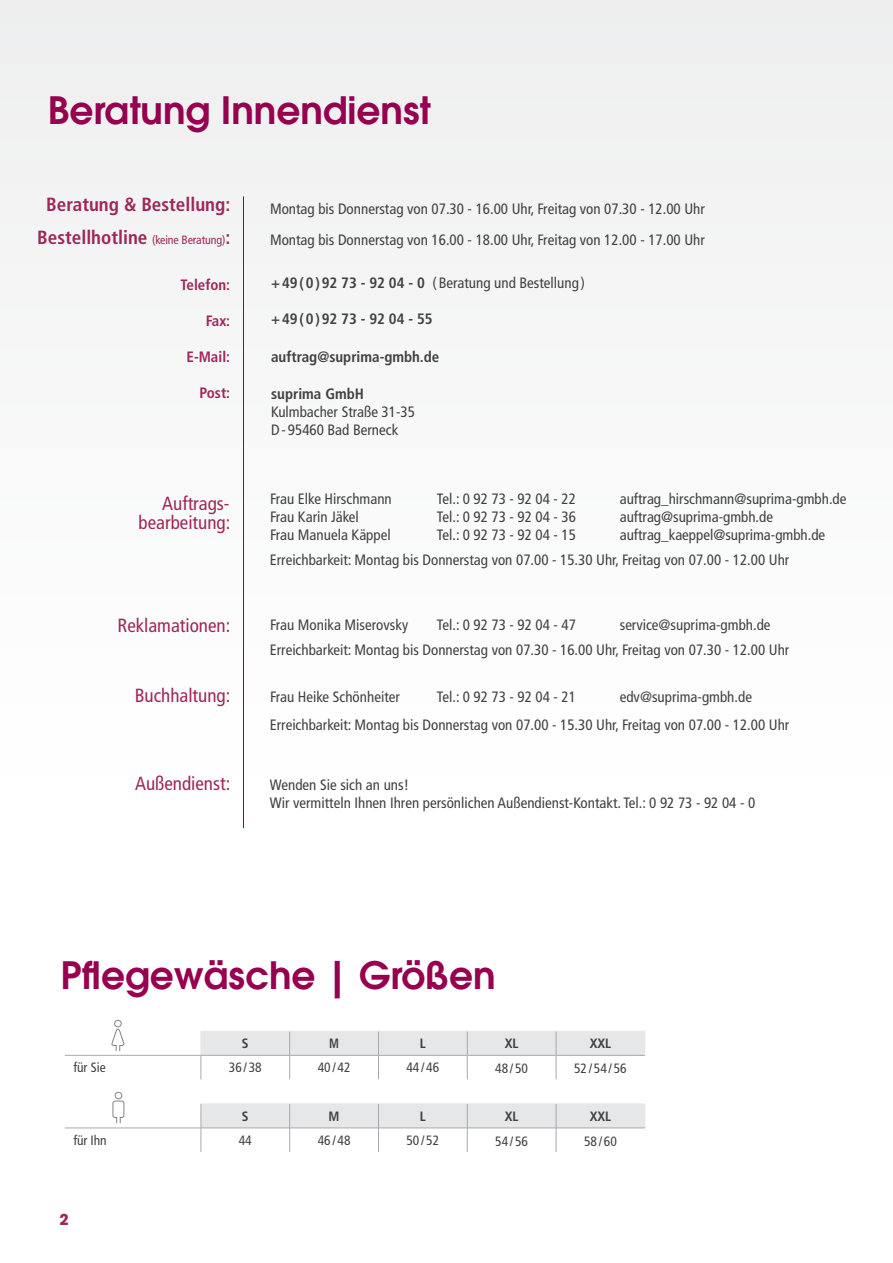
<style>
.page{position:relative;width:893px;height:1263px;background:#fff}
.page>*{position:absolute;margin:0;border:0;box-sizing:border-box;transform-origin:0 0}
.t1{font:600 37.5px "ITC Avant Garde Pro";color:#96004f}
.t2{font:condensed 19.05px/19.5px "Frutiger LT Std";color:#9e275a;text-align:right}
.t3{font:700 condensed 19.05px/33.3px "Frutiger LT Std";color:#9e275a;text-align:center}
.t4{font:condensed 15px/18px "Frutiger LT Std";color:#414042}
.t5{font:700 condensed 15px "Frutiger LT Std";color:#414042}
.t6{font:700 condensed 15px "Frutiger LT Std";color:#9e275a}
.t7{font:700 15px "ITC Avant Garde Pro";color:#9e275a}
.t8{font:condensed 13.5px "Frutiger LT Std";color:#414042}
.t9{font:700 condensed 13.5px "Frutiger LT Std";color:#414042}
.t10{font:700 condensed 13.5px "Frutiger LT Std";color:#414042;scale:.9 1}
.s1{font-weight:400;font-size:12px}
.s2{font-weight:700}
</style>
<div class="page">
<div style="left:0;top:0;width:893px;height:1188px;background:#fbfbfb"></div>
<div style="left:65px;top:1128px;width:136px;height:24px;background:#fff"></div>
<svg style="left:201px;top:1104px;width:444px;height:48px"></svg>
<hr style="left:65px;top:1128px;width:136px;height:1px;background:#a7a9ac">
<hr style="left:201px;top:1128px;width:89px;height:1px;background:#a7a9ac">
<hr style="left:290px;top:1128px;width:88px;height:1px;background:#a7a9ac">
<hr style="left:378px;top:1128px;width:89px;height:1px;background:#a7a9ac">
<hr style="left:467px;top:1128px;width:89px;height:1px;background:#a7a9ac">
<hr style="left:556px;top:1128px;width:89px;height:1px;background:#a7a9ac">
<svg style="left:112px;top:1091px;width:13px;height:32px"></svg>
<div style="left:65px;top:1055px;width:136px;height:24px;background:#fff"></div>
<hr style="left:65px;top:1055px;width:136px;height:1px;background:#a7a9ac">
<svg style="left:201px;top:1031px;width:444px;height:48px"></svg>
<svg style="left:111px;top:1019px;width:14px;height:32px"></svg>
<hr style="left:243px;top:196px;width:1px;height:632px;background:#96004f">
<h1 class="t1" style="left:48px;top:86px;width:384px">Beratung Innendienst</h1>
<p class="t3" style="left:37px;top:187px;width:195px">Beratung &amp; Bestellung:<br>Bestellhotline <span class="s1">(keine Beratung)</span>:</p>
<p class="t4" style="left:270px;top:194px;width:436px;line-height:30.8px">Montag bis Donnerstag von 07.30 - 16.00 Uhr, Freitag von 07.30 - 12.00 Uhr<br>Montag bis Donnerstag von 16.00 - 18.00 Uhr, Freitag von 12.00 - 17.00 Uhr</p>
<p class="t6" style="left:181px;top:276px;width:51px">Telefon:</p>
<p class="t6" style="left:206px;top:312px;width:26px">Fax:</p>
<p class="t6" style="left:187px;top:348px;width:45px">E-Mail:</p>
<p class="t6" style="left:200px;top:384px;width:32px">Post:</p>
<p class="t4" style="left:271px;top:274px;width:315px"><span class="s2">+49(0)92 73 - 92 04 - 0</span> (Beratung und Bestellung )</p>
<p class="t5" style="left:271px;top:310px;width:163px">+49(0)92 73 - 92 04 - 55</p>
<p class="t5" style="left:271px;top:348px;width:170px">auftrag@suprima-gmbh.de</p>
<p class="t5" style="left:271px;top:385px;width:94px">suprima GmbH</p>
<p class="t4" style="left:271px;top:403px;width:145px">Kulmbacher Straße 31-35<br>D- 95460 Bad Berneck</p>
<p class="t2" style="left:139px;top:493px;width:93px">Auftrags&shy;bearbeitung:</p>
<p class="t4" style="left:270px;top:490px;width:123px">Frau Elke Hirschmann<br>Frau Karin Jäkel<br>Frau Manuela Käppel</p>
<p class="t4" style="left:437px;top:490px;width:141px;text-align:justify">Tel.: 0 92 73 - 92 04 - 22<br>Tel.: 0 92 73 - 92 04 - 36<br>Tel.: 0 92 73 - 92 04 - 15</p>
<p class="t4" style="left:620px;top:490px;width:228px">auftrag_hirschmann@suprima-gmbh.de auftrag@suprima-gmbh.de auftrag_kaeppel@suprima-gmbh.de</p>
<p class="t4" style="left:270px;top:551px;width:521px">Erreichbarkeit: Montag bis Donnerstag von 07.00 - 15.30 Uhr, Freitag von 07.00 - 12.00 Uhr</p>
<p class="t2" style="left:117px;top:615px;width:114px">Reklamationen:</p>
<p class="t4" style="left:270px;top:616px;width:140px">Frau Monika Miserovsky</p>
<p class="t4" style="left:437px;top:616px;width:141px">Tel.: 0 92 73 - 92 04 - 47</p>
<p class="t4" style="left:620px;top:616px;width:152px">service@suprima-gmbh.de</p>
<p class="t4" style="left:270px;top:641px;width:521px">Erreichbarkeit: Montag bis Donnerstag von 07.30 - 16.00 Uhr, Freitag von 07.30 - 12.00 Uhr</p>
<p class="t2" style="left:135px;top:685px;width:97px">Buchhaltung:</p>
<p class="t4" style="left:270px;top:688px;width:131px">Frau Heike Schönheiter</p>
<p class="t4" style="left:437px;top:688px;width:141px">Tel.: 0 92 73 - 92 04 - 21</p>
<p class="t4" style="left:620px;top:688px;width:134px">edv@suprima-gmbh.de</p>
<p class="t4" style="left:270px;top:715px;width:521px">Erreichbarkeit: Montag bis Donnerstag von 07.00 - 15.30 Uhr, Freitag von 07.00 - 12.00 Uhr</p>
<p class="t2" style="left:135px;top:773px;width:97px">Außendienst:</p>
<p class="t4" style="left:270px;top:775px;width:487px">Wenden Sie sich an uns!<br>Wir vermitteln Ihnen Ihren persönlichen Außendienst-Kontakt. Tel.: 0 92 73 - 92 04 - 0</p>
<h1 class="t1" style="left:61px;top:950px;width:436px">Pflegewäsche | Größen</h1>
<p class="t9" style="left:242px;top:1036px;width:8px">S</p>
<p class="t10" style="left:329px;top:1036px;width:13px">M</p>
<p class="t9" style="left:420px;top:1036px;width:7px">L</p>
<p class="t9" style="left:505px;top:1036px;width:15px">XL</p>
<p class="t9" style="left:590px;top:1036px;width:23px">XXL</p>
<p class="t8" style="left:73px;top:1060px;width:34px">für Sie</p>
<p class="t8" style="left:229px;top:1060px;width:34px">36/38</p>
<p class="t8" style="left:318px;top:1060px;width:34px">40/42</p>
<p class="t8" style="left:406px;top:1060px;width:34px">44/46</p>
<p class="t8" style="left:495px;top:1061px;width:34px">48/50</p>
<p class="t8" style="left:574px;top:1061px;width:54px">52/54/56</p>
<p class="t9" style="left:242px;top:1108px;width:8px">S</p>
<p class="t9" style="left:329px;top:1108px;width:13px">M</p>
<p class="t9" style="left:420px;top:1108px;width:7px">L</p>
<p class="t9" style="left:505px;top:1108px;width:15px">XL</p>
<p class="t9" style="left:590px;top:1108px;width:23px">XXL</p>
<p class="t8" style="left:73px;top:1132px;width:35px">für Ihn</p>
<p class="t8" style="left:239px;top:1132px;width:14px">44</p>
<p class="t8" style="left:318px;top:1132px;width:34px">46/48</p>
<p class="t8" style="left:406px;top:1132px;width:34px">50/52</p>
<p class="t8" style="left:495px;top:1133px;width:34px">54/56</p>
<p class="t8" style="left:584px;top:1133px;width:34px">58/60</p>
<p class="t7" style="left:60px;top:1209px;width:11px">2</p>
</div>
